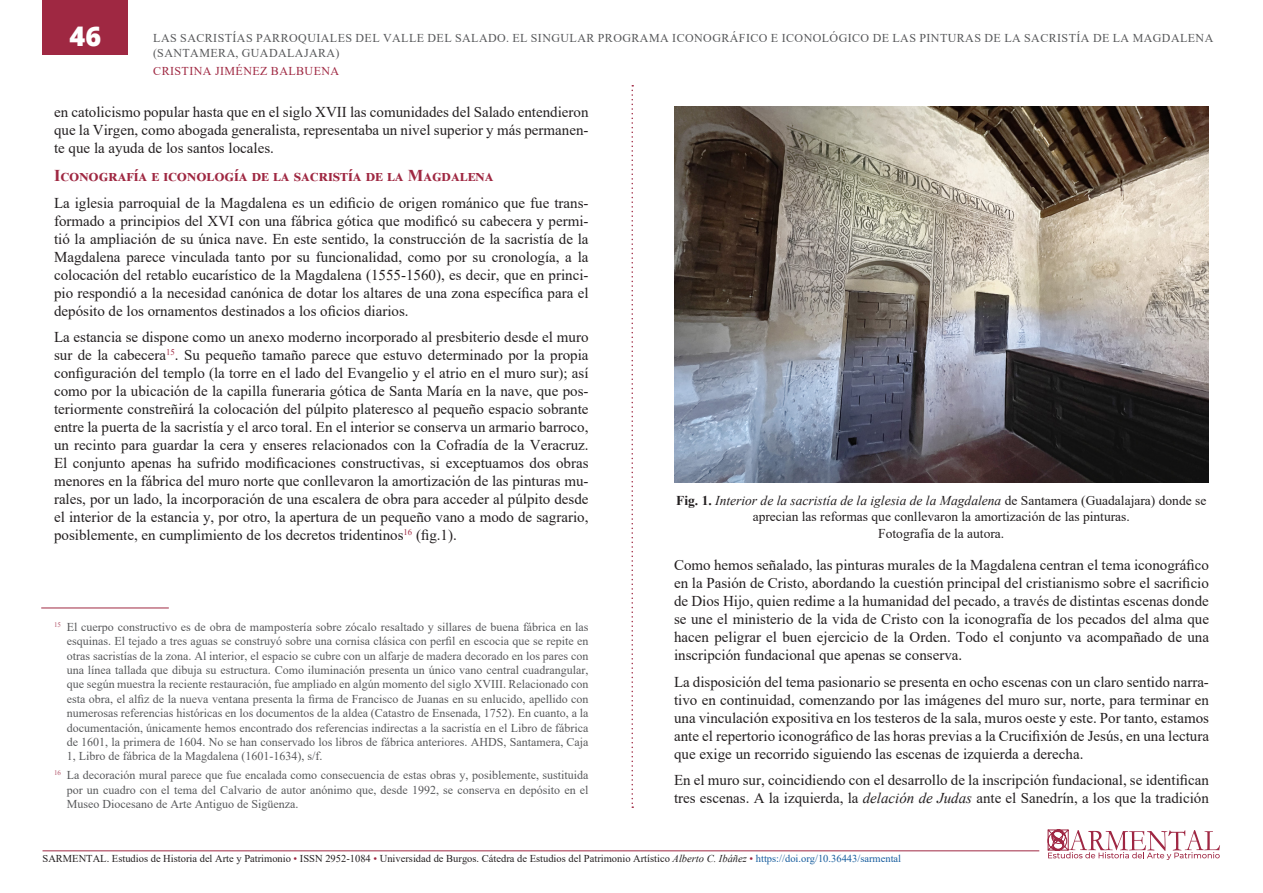
<style>
.page{position:relative;width:1263px;height:893px;background:#fff}
.page>*{position:absolute;margin:0;border:0;box-sizing:border-box;transform-origin:0 0}
.t1{font:800 27px "Open Sans";color:#fff}
.Apartado-1{font:700 16.5px "Times New Roman";color:#9f2842}
.Párrafo-General{font:15px/18px "Times New Roman";color:#231f20;text-align:justify}
.Pie-Figura{font:13.5px/16.2px "Times New Roman";color:#231f20;text-align:center}
.Nota-pie{font:12px/14.4px "Times New Roman";letter-spacing:.035em;color:#57585a;text-align:justify}
.t2{font:12px "Times New Roman";letter-spacing:.035em;color:#9f2842}
.t3{font:10.5px "Times New Roman";color:#231f20}
.s1{font-weight:700}
.s2{font-style:italic}
.s3{color:#9f2842}
.s4{color:#175d9e}
</style>
<div class="page">
<svg style="left:631px;top:85px;width:2px;height:723px"></svg>
<div style="left:43px;top:0;width:85px;height:54px;background:#9f2842"></div>
<svg style="left:1048px;top:829px;width:172px;height:31px"></svg>
<hr style="left:43px;top:850px;width:996px;height:1px;background:#9f2842">
<img style="left:674px;top:106px;width:535px;height:377px">
<hr style="left:41px;top:608px;width:128px;height:1px;background:#9f2842">
<h1 class="t1" style="left:70px;top:15px;width:33px">46</h1>
<p class="Nota-pie" style="left:153px;top:31px;width:1062px">LAS SACRISTÍAS PARROQUIALES DEL VALLE DEL SALADO. EL SINGULAR PROGRAMA ICONOGRÁFICO E ICONOLÓGICO DE LAS PINTURAS DE LA SACRISTÍA DE LA MAGDALENA (SANTAMERA, GUADALAJARA)</p>
<p class="t2" style="left:153px;top:63px;width:187px">CRISTINA JIMÉNEZ BALBUENA</p>
<p class="Párrafo-General" style="left:54px;top:102px;width:536px">en catolicismo popular hasta que en el siglo XVII las comunidades del Salado entendieron que la Virgen, como abogada generalista, representaba un nivel superior y más permanen&shy;te que la ayuda de los santos locales.</p>
<p class="Apartado-1" style="left:54px;top:164px;width:441px">Iconografía e iconología de la sacristía de la Magdalena</p>
<p class="Párrafo-General" style="left:54px;top:193px;width:536px">La iglesia parroquial de la Magdalena es un edificio de origen románico que fue trans&shy;formado a principios del XVI con una fábrica gótica que modificó su cabecera y permi&shy;tió la ampliación de su única nave. En este sentido, la construcción de la sacristía de la Magdalena parece vinculada tanto por su funcionalidad, como por su cronología, a la colocación del retablo eucarístico de la Magdalena (1555-1560), es decir, que en princi&shy;pio respondió a la necesidad canónica de dotar los altares de una zona específica para el depósito de los ornamentos destinados a los oficios diarios.</p>
<p class="Párrafo-General" style="left:54px;top:328px;width:536px">La estancia se dispone como un anexo moderno incorporado al presbiterio desde el muro sur de la cabecera<sup>15</sup>. Su pequeño tamaño parece que estuvo determinado por la propia configuración del templo (la torre en el lado del Evangelio y el atrio en el muro sur); así como por la ubicación de la capilla funeraria gótica de Santa María en la nave, que pos&shy;teriormente constreñirá la colocación del púlpito plateresco al pequeño espacio sobrante entre la puerta de la sacristía y el arco toral. En el interior se conserva un armario barroco, un recinto para guardar la cera y enseres relacionados con la Cofradía de la Veracruz.<br>El conjunto apenas ha sufrido modificaciones constructivas, si exceptuamos dos obras menores en la fábrica del muro norte que conllevaron la amortización de las pinturas mu&shy;rales, por un lado, la incorporación de una escalera de obra para acceder al púlpito desde el interior de la estancia y, por otro, la apertura de un pequeño vano a modo de sagrario, posiblemente, en cumplimiento de los decretos tridentinos<sup>16</sup> (fig.1).</p>
<p class="Nota-pie" style="left:67px;top:619px;width:523px;text-indent:-13px"><sup>15</sup> El cuerpo constructivo es de obra de mampostería sobre zócalo resaltado y sillares de buena fábrica en las esquinas. El tejado a tres aguas se construyó sobre una cornisa clásica con perfil en escocia que se repite en otras sacristías de la zona. Al interior, el espacio se cubre con un alfarje de madera decorado en los pares con una línea tallada que dibuja su estructura. Como iluminación presenta un único vano central cuadrangular, que según muestra la reciente restauración, fue ampliado en algún momento del siglo XVIII. Relacionado con esta obra, el alfiz de la nueva ventana presenta la firma de Francisco de Juanas en su enlucido, apellido con numerosas referencias históricas en los documentos de la aldea (Catastro de Ensenada, 1752). En cuanto, a la documentación, únicamente hemos encontrado dos referencias indirectas a la sacristía en el Libro de fábrica de 1601, la primera de 1604. No se han conservado los libros de fábrica anteriores. AHDS, Santamera, Caja 1, Libro de fábrica de la Magdalena (1601-1634), s/f.</p>
<p class="Nota-pie" style="left:67px;top:767px;width:523px;text-indent:-13px"><sup>16</sup> La decoración mural parece que fue encalada como consecuencia de estas obras y, posiblemente, sustituida por un cuadro con el tema del Calvario de autor anónimo que, desde 1992, se conserva en depósito en el Museo Diocesano de Arte Antiguo de Sigüenza.</p>
<p class="Pie-Figura" style="left:676px;top:492px;width:532px"><span class="s1">Fig. 1.</span> <span class="s2">Interior de la sacristía de la iglesia de la Magdalena</span> de Santamera (Guadalajara) donde se aprecian las reformas que conllevaron la amortización de las pinturas.<br>Fotografía de la autora.</p>
<p class="Párrafo-General" style="left:674px;top:556px;width:536px">Como hemos señalado, las pinturas murales de la Magdalena centran el tema iconográfico en la Pasión de Cristo, abordando la cuestión principal del cristianismo sobre el sacrificio de Dios Hijo, quien redime a la humanidad del pecado, a través de distintas escenas donde se une el ministerio de la vida de Cristo con la iconografía de los pecados del alma que hacen peligrar el buen ejercicio de la Orden. Todo el conjunto va acompañado de una inscripción fundacional que apenas se conserva.</p>
<p class="Párrafo-General" style="left:674px;top:672px;width:536px">La disposición del tema pasionario se presenta en ocho escenas con un claro sentido narra&shy;tivo en continuidad, comenzando por las imágenes del muro sur, norte, para terminar en una vinculación expositiva en los testeros de la sala, muros oeste y este. Por tanto, estamos ante el repertorio iconográfico de las horas previas a la Crucifixión de Jesús, en una lectura que exige un recorrido siguiendo las escenas de izquierda a derecha.</p>
<p class="Párrafo-General" style="left:674px;top:771px;width:536px">En el muro sur, coincidiendo con el desarrollo de la inscripción fundacional, se identifican tres escenas. A la izquierda, la <span class="s2">delación de Judas</span> ante el Sanedrín, a los que la tradición</p>
<p class="t3" style="left:43px;top:851px;width:860px">SARMENTAL. Estudios de Historia del Arte y Patrimonio <span class="s3">•</span> ISSN 2952-1084 <span class="s3">•</span> Universidad de Burgos. Cátedra de Estudios del Patrimonio Artístico <span class="s2">Alberto C. Ibáñez</span> <span class="s3">•</span> <span class="s4">https://doi.org/10.36443/sarmental</span></p>
</div>
